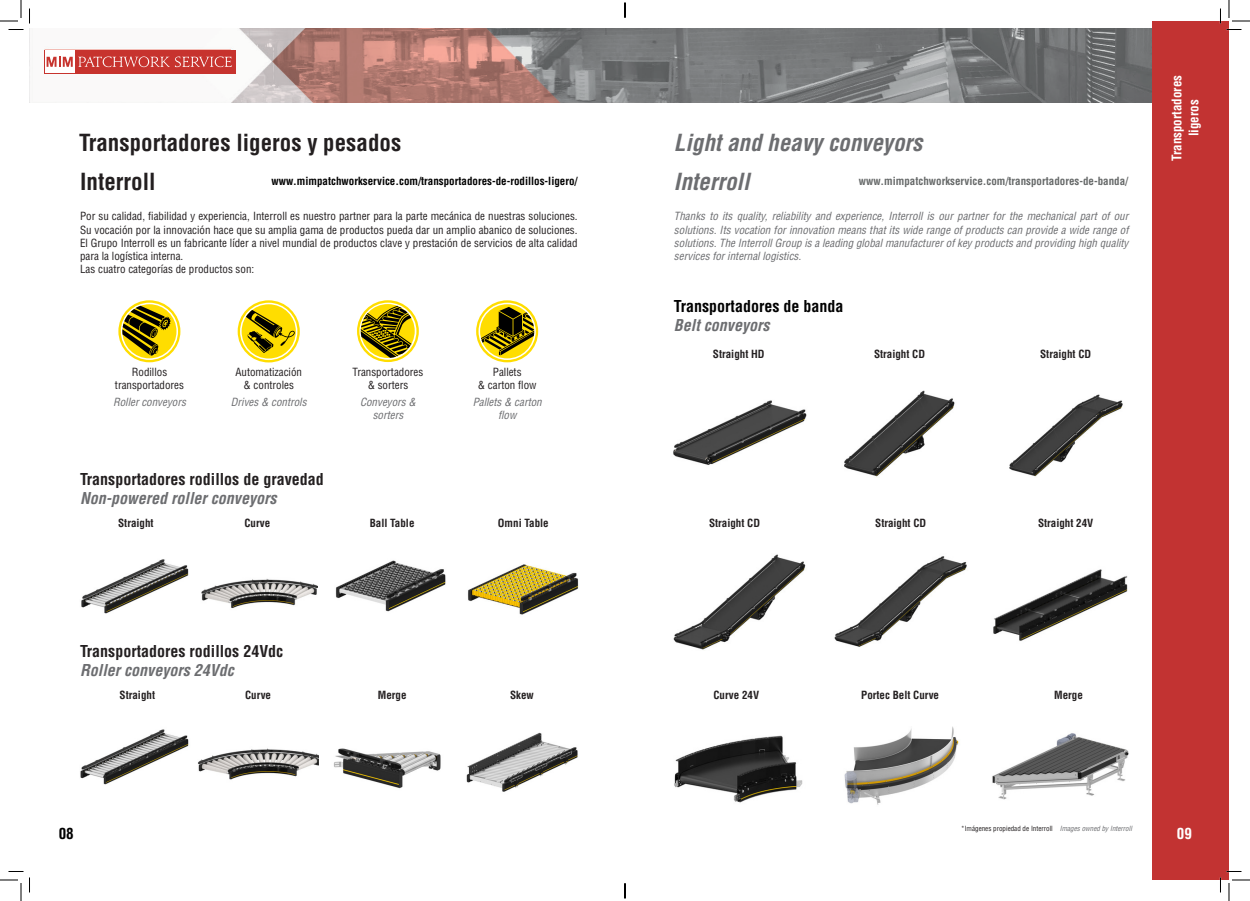
<style>
.page{position:relative;width:1250px;height:901px;background:#fff}
.page>*{position:absolute;margin:0;border:0;box-sizing:border-box;transform-origin:0 0}
.t1{font:700 condensed 23px "Helvetica LT Std";color:#231f20}
.t2{font:italic 700 condensed 23px "Helvetica LT Std";color:#6c6d70}
.t3{font:700 condensed 16px/19.2px "Helvetica LT Std";color:#231f20}
.t4{font:700 condensed 16px/19.2px "Helvetica LT Std";color:#000}
.t5{font:700 condensed 15px "Helvetica LT Std";color:#000}
.t6{font:700 condensed 15px "Helvetica LT Std";color:#fff}
.t7{font:700 condensed 13px/17px "Helvetica LT Std";color:#fff;text-align:center}
.t8{font:condensed 11px/13.2px "Helvetica LT Std";color:#231f20;text-align:justify}
.t9{font:italic condensed 11px/13.2px "Helvetica LT Std";color:#6c6d70;text-align:center}
.t10{font:700 condensed 11px "Helvetica LT Std";color:#231f20}
.t11{font:700 condensed 11px "Helvetica LT Std";color:#000}
.t12{font:700 condensed 11px "Helvetica LT Std";color:#666969}
.t13{font:condensed 7px "Helvetica LT Std";color:#231f20}
.s1{font-style:italic;color:#6c6d70}
</style>
<div class="page">
<img style="left:44px;top:29px;width:1108px;height:73px">
<div style="left:44px;top:50px;width:192px;height:23px;background:#c7332e"></div>
<div style="left:45px;top:51px;width:29px;height:22px;background:#fff"></div>
<svg style="left:47px;top:56px;width:185px;height:11px"></svg>
<img style="left:201px;top:579px;width:117px;height:30px">
<img style="left:198px;top:748px;width:120px;height:32px">
<img style="left:81px;top:559px;width:108px;height:55px">
<img style="left:80px;top:729px;width:109px;height:56px">
<img style="left:335px;top:560px;width:111px;height:52px">
<img style="left:334px;top:748px;width:107px;height:41px">
<img style="left:468px;top:564px;width:111px;height:51px">
<img style="left:466px;top:732px;width:112px;height:60px">
<div style="left:1152px;top:21px;width:77px;height:859px;background:#c23332"></div>
<img style="left:673px;top:400px;width:134px;height:65px">
<img style="left:844px;top:391px;width:111px;height:86px">
<img style="left:1009px;top:394px;width:114px;height:83px">
<img style="left:673px;top:554px;width:133px;height:96px">
<img style="left:834px;top:556px;width:133px;height:91px">
<img style="left:993px;top:569px;width:135px;height:72px">
<img style="left:992px;top:733px;width:137px;height:67px">
<img style="left:844px;top:727px;width:115px;height:78px">
<img style="left:674px;top:735px;width:129px;height:68px">
<svg style="left:118px;top:300px;width:62px;height:62px"></svg>
<svg style="left:238px;top:300px;width:62px;height:62px"></svg>
<svg style="left:476px;top:300px;width:62px;height:62px"></svg>
<svg style="left:357px;top:300px;width:62px;height:62px"></svg>
<svg style="left:0;top:0;width:30px;height:30px"></svg>
<svg style="left:0;top:871px;width:30px;height:30px"></svg>
<svg style="left:1219px;top:0;width:31px;height:30px"></svg>
<svg style="left:1219px;top:871px;width:31px;height:30px"></svg>
<svg style="left:624px;top:3px;width:2px;height:15px"></svg>
<svg style="left:624px;top:883px;width:2px;height:15px"></svg>
<p class="t1" style="left:79px;top:128px;width:324px">Transportadores ligeros y pesados</p>
<p class="t2" style="left:674px;top:128px;width:250px">Light and heavy conveyors</p>
<p class="t12" style="left:859px;top:174px;width:271px">www.mimpatchworkservice.com/transportadores-de-banda/</p>
<p class="t1" style="left:80px;top:167px;width:77px">Interroll</p>
<p class="t2" style="left:674px;top:167px;width:77px">Interroll</p>
<p class="t11" style="left:272px;top:174px;width:307px">www.mimpatchworkservice.com/transportadores-de-rodillos-ligero/</p>
<p class="t8" style="left:80px;top:210px;width:499px">Por su calidad, fiabilidad y experiencia, Interroll es nuestro partner para la parte mecánica de nuestras soluciones.<br>Su vocación por la innovación hace que su amplia gama de productos pueda dar un amplio abanico de soluciones.<br>El Grupo Interroll es un fabricante líder a nivel mundial de productos clave y prestación de servicios de alta calidad para la logística interna.</p>
<p class="t8" style="left:80px;top:262px;width:176px">Las cuatro categorías de productos son:</p>
<p class="t8" style="left:132px;top:365px;width:37px">Rodillos</p>
<p class="t8" style="left:115px;top:378px;width:71px">transportadores</p>
<p class="t8" style="left:235px;top:365px;width:68px">Automatización</p>
<p class="t8" style="left:243px;top:378px;width:52px">&amp; controles</p>
<p class="t8" style="left:353px;top:365px;width:72px">Transportadores</p>
<p class="t8" style="left:368px;top:378px;width:42px">&amp; sorters</p>
<p class="t8" style="left:493px;top:365px;width:30px">Pallets</p>
<p class="t8" style="left:478px;top:378px;width:60px">&amp; carton flow</p>
<p class="t9" style="left:113px;top:396px;width:74px">Roller conveyors</p>
<p class="t9" style="left:231px;top:396px;width:77px">Drives &amp; controls</p>
<p class="t9" style="left:360px;top:396px;width:57px">Conveyors &amp; sorters</p>
<p class="t9" style="left:473px;top:396px;width:71px">Pallets &amp; carton flow</p>
<p class="t3" style="left:80px;top:470px;width:245px">Transportadores rodillos de gravedad<br><span class="s1">Non-powered roller conveyors</span></p>
<p class="t10" style="left:118px;top:516px;width:37px">Straight</p>
<p class="t10" style="left:244px;top:516px;width:27px">Curve</p>
<p class="t10" style="left:370px;top:516px;width:46px">Ball Table</p>
<p class="t10" style="left:498px;top:516px;width:52px">Omni Table</p>
<p class="t9" style="left:674px;top:210px;width:456px;text-align:justify">Thanks to its quality, reliability and experience, Interroll is our partner for the mechanical part of our solutions. Its vocation for innovation means that its wide range of products can provide a wide range of solutions. The Interroll Group is a leading global manufacturer of key products and providing high quality services for internal logistics.</p>
<p class="t4" style="left:674px;top:296px;width:171px">Transportadores de banda<br><span class="s1">Belt conveyors</span></p>
<p class="t10" style="left:713px;top:348px;width:53px">Straight HD</p>
<p class="t10" style="left:874px;top:348px;width:53px">Straight CD</p>
<p class="t10" style="left:1040px;top:348px;width:53px">Straight CD</p>
<p class="t10" style="left:709px;top:516px;width:53px">Straight CD</p>
<p class="t10" style="left:875px;top:516px;width:53px">Straight CD</p>
<p class="t10" style="left:1038px;top:516px;width:57px">Straight 24V</p>
<p class="t7" style="left:1168px;top:161px;width:87px;rotate:-90deg">Transportadores ligeros</p>
<p class="t3" style="left:80px;top:642px;width:205px">Transportadores rodillos 24Vdc<br><span class="s1">Roller conveyors 24Vdc</span></p>
<p class="t10" style="left:120px;top:688px;width:37px">Straight</p>
<p class="t10" style="left:245px;top:688px;width:27px">Curve</p>
<p class="t10" style="left:378px;top:688px;width:30px">Merge</p>
<p class="t10" style="left:510px;top:688px;width:25px">Skew</p>
<p class="t10" style="left:713px;top:688px;width:47px">Curve 24V</p>
<p class="t10" style="left:861px;top:688px;width:79px">Portec Belt Curve</p>
<p class="t10" style="left:1054px;top:688px;width:30px">Merge</p>
<p class="t13" style="left:961px;top:824px;width:172px">*Imágenes propiedad de Interroll <span class="s1">Images owned by Interroll</span></p>
<p class="t5" style="left:59px;top:824px;width:16px">08</p>
<p class="t6" style="left:1177px;top:824px;width:16px">09</p>
</div>
